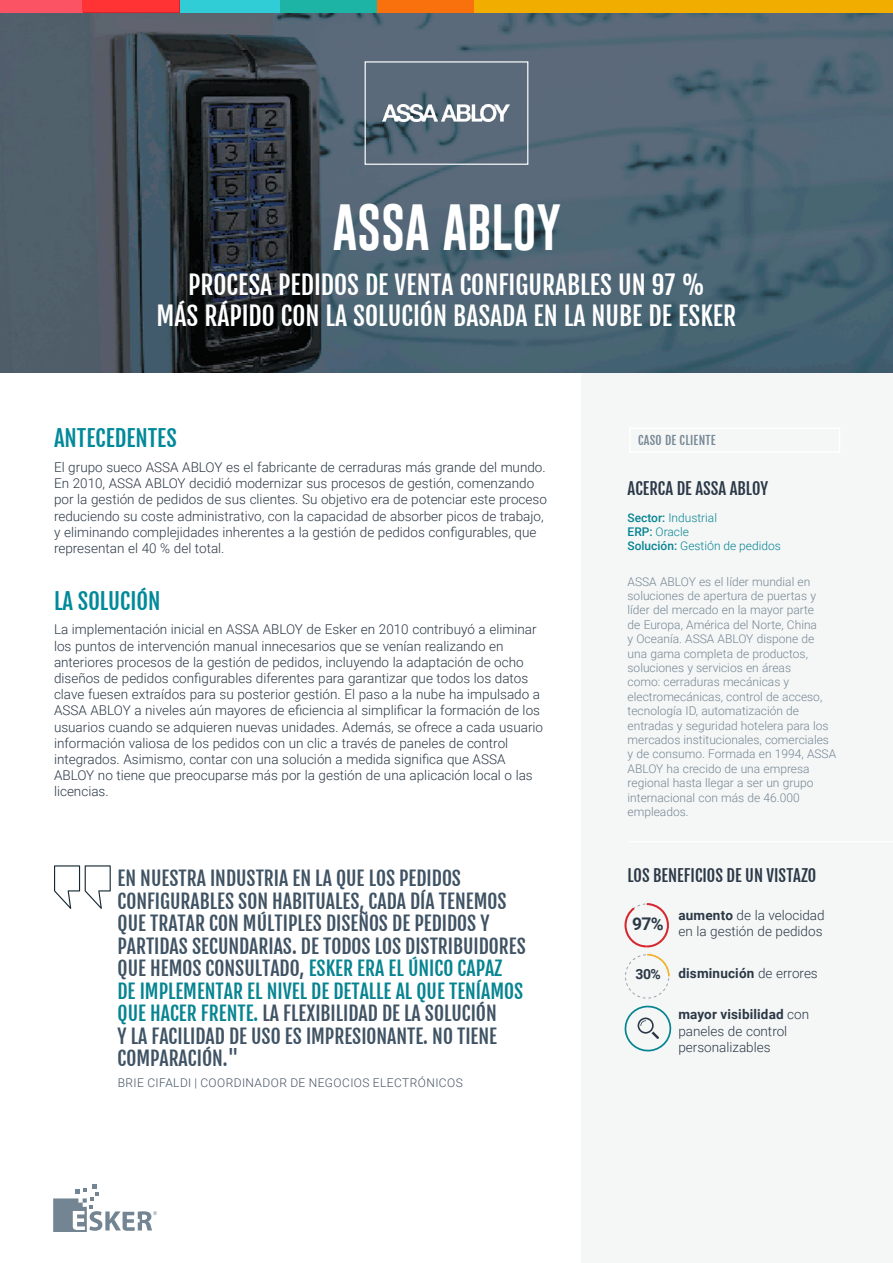
<style>
.page{position:relative;width:893px;height:1263px;background:#fff}
.page>*{position:absolute;margin:0;border:0;box-sizing:border-box;transform-origin:0 0}
.t1{font:47.7px "Gobold";color:#fff}
.t2{font:25.5px/30.6px "Fjalla One";color:#fff;text-align:center}
.t3{font:22.35px "Fjalla One";color:#00899a}
.t4{font:19.5px/22.5px "Fjalla One";color:#3f5364}
.t5{font:700 17.4px "Roboto";color:#2b3846}
.t6{font:16.5px "Fjalla One";color:#2b3846}
.t7{font:700 13.95px "Roboto";color:#2b3846}
.t8{font:300 13.5px/16.2px "Roboto";color:#2b3846}
.t9{font:700 13.5px "Roboto";letter-spacing:.015em;color:#2b3846}
.t10{font:300 12px/14.4px "Roboto";color:#758592}
.t11{font:300 12px/14.4px "Roboto";color:#068491}
.t12{font:300 12px "Roboto";letter-spacing:.035em;color:#445365}
.t13{font:12px "Fjalla One";letter-spacing:.02em;color:#788995}
.s1{color:#068491}
.s2{font-weight:500}
.s3{font-weight:700}
.s4{font-weight:300}
</style>
<div class="page">
<div style="left:581px;top:353px;width:312px;height:910px;background:#f5f7f7"></div>
<img style="left:0;top:12px;width:893px;height:360px">
<div style="left:365px;top:61px;width:163px;height:104px;border:1px solid #fff"></div>
<img style="left:383px;top:104px;width:126px;height:18px">
<hr style="left:629px;top:841px;width:264px;height:1px;background:#fefefe">
<svg style="left:53px;top:1184px;width:104px;height:47px"></svg>
<div style="left:0;top:0;width:83px;height:12px;background:#fb5363"></div>
<svg style="left:83px;top:0;width:97px;height:12px"></svg>
<div style="left:180px;top:0;width:100px;height:12px;background:#30cdd7"></div>
<div style="left:280px;top:0;width:97px;height:12px;background:#1db3a5"></div>
<div style="left:377px;top:0;width:97px;height:12px;background:#f8710c"></div>
<div style="left:474px;top:0;width:419px;height:12px;background:#f2ae00"></div>
<div style="left:82px;top:0;width:97px;height:11px;background:#f33"></div>
<svg style="left:54px;top:865px;width:57px;height:44px"></svg>
<svg style="left:624px;top:903px;width:46px;height:95px"></svg>
<svg style="left:624px;top:1005px;width:48px;height:47px"></svg>
<h1 class="t1" style="left:333px;top:197px;width:230px">ASSA ABLOY</h1>
<h2 class="t2" style="left:157px;top:270px;width:581px">PROCESA PEDIDOS DE VENTA CONFIGURABLES UN 97 %<br>MÁS RÁPIDO CON LA SOLUCIÓN BASADA EN LA NUBE DE ESKER</h2>
<h3 class="t3" style="left:54px;top:425px;width:124px">ANTECEDENTES</h3>
<p class="t8" style="left:54px;top:459px;width:494px">El grupo sueco ASSA ABLOY es el fabricante de cerraduras más grande del mundo.<br>En 2010, ASSA ABLOY decidió modernizar sus procesos de gestión, comenzando por la gestión de pedidos de sus clientes. Su objetivo era de potenciar este proceso reduciendo su coste administrativo, con la capacidad de absorber picos de trabajo, y eliminando complejidades inherentes a la gestión de pedidos configurables, que representan el 40 % del total.</p>
<h3 class="t3" style="left:54px;top:587px;width:108px">LA SOLUCIÓN</h3>
<p class="t8" style="left:54px;top:621px;width:491px">La implementación inicial en ASSA ABLOY de Esker en 2010 contribuyó a eliminar los puntos de intervención manual innecesarios que se venían realizando en anteriores procesos de la gestión de pedidos, incluyendo la adaptación de ocho diseños de pedidos configurables diferentes para garantizar que todos los datos clave fuesen extraídos para su posterior gestión. El paso a la nube ha impulsado a ASSA ABLOY a niveles aún mayores de eficiencia al simplificar la formación de los usuarios cuando se adquieren nuevas unidades. Además, se ofrece a cada usuario información valiosa de los pedidos con un clic a través de paneles de control integrados. Asimismo, contar con una solución a medida significa que ASSA ABLOY no tiene que preocuparse más por la gestión de una aplicación local o las licencias.</p>
<p class="t4" style="left:118px;top:867px;width:410px">EN NUESTRA INDUSTRIA EN LA QUE LOS PEDIDOS CONFIGURABLES SON HABITUALES, CADA DÍA TENEMOS QUE TRATAR CON MÚLTIPLES DISEÑOS DE PEDIDOS Y PARTIDAS SECUNDARIAS. DE TODOS LOS DISTRIBUIDORES QUE HEMOS CONSULTADO, <span class="s1">ESKER ERA EL ÚNICO CAPAZ<br>DE IMPLEMENTAR EL NIVEL DE DETALLE AL QUE TENÍAMOS QUE HACER FRENTE.</span> LA FLEXIBILIDAD DE LA SOLUCIÓN<br>Y LA FACILIDAD DE USO ES IMPRESIONANTE. NO TIENE COMPARACIÓN."</p>
<p class="t12" style="left:118px;top:1074px;width:347px">BRIE CIFALDI | COORDINADOR DE NEGOCIOS ELECTRÓNICOS</p>
<p class="t13" style="left:638px;top:433px;width:79px">CASO DE CLIENTE</p>
<p class="t6" style="left:628px;top:478px;width:142px">ACERCA DE ASSA ABLOY</p>
<p class="t11" style="left:628px;top:510px;width:155px"><span class="s2">Sector:</span> Industrial<br><span class="s2">ERP:</span> Oracle<br><span class="s2">Solución:</span> GestiÓn de pedidos</p>
<p class="t10" style="left:628px;top:574px;width:210px">ASSA ABLOY es el líder mundial en soluciones de apertura de puertas y líder del mercado en la mayor parte<br>de Europa, América del Norte, China<br>y Oceanía. ASSA ABLOY dispone de una gama completa de productos, soluciones y servicios en áreas<br>como: cerraduras mecánicas y electromecánicas, control de acceso, tecnología ID, automatización de entradas y seguridad hotelera para los mercados institucionales, comerciales y de consumo. Formada en 1994, ASSA<br>ABLOY ha crecido de una empresa regional hasta llegar a ser un grupo internacional con más de 46.000 empleados.</p>
<p class="t6" style="left:627px;top:866px;width:190px">LOS BENEFICIOS DE UN VISTAZO</p>
<p class="t8" style="left:678px;top:906px;width:148px"><span class="s3">aumento</span> de la velocidad en la gestión de pedidos</p>
<p class="t9" style="left:678px;top:963px;width:141px">disminución <span class="s4">de errores</span></p>
<p class="t8" style="left:678px;top:1006px;width:132px"><span class="s3">mayor visibilidad</span> con paneles de control personalizables</p>
<p class="t5" style="left:632px;top:911px;width:33px">97%</p>
<p class="t7" style="left:635px;top:965px;width:27px">30%</p>
</div>
